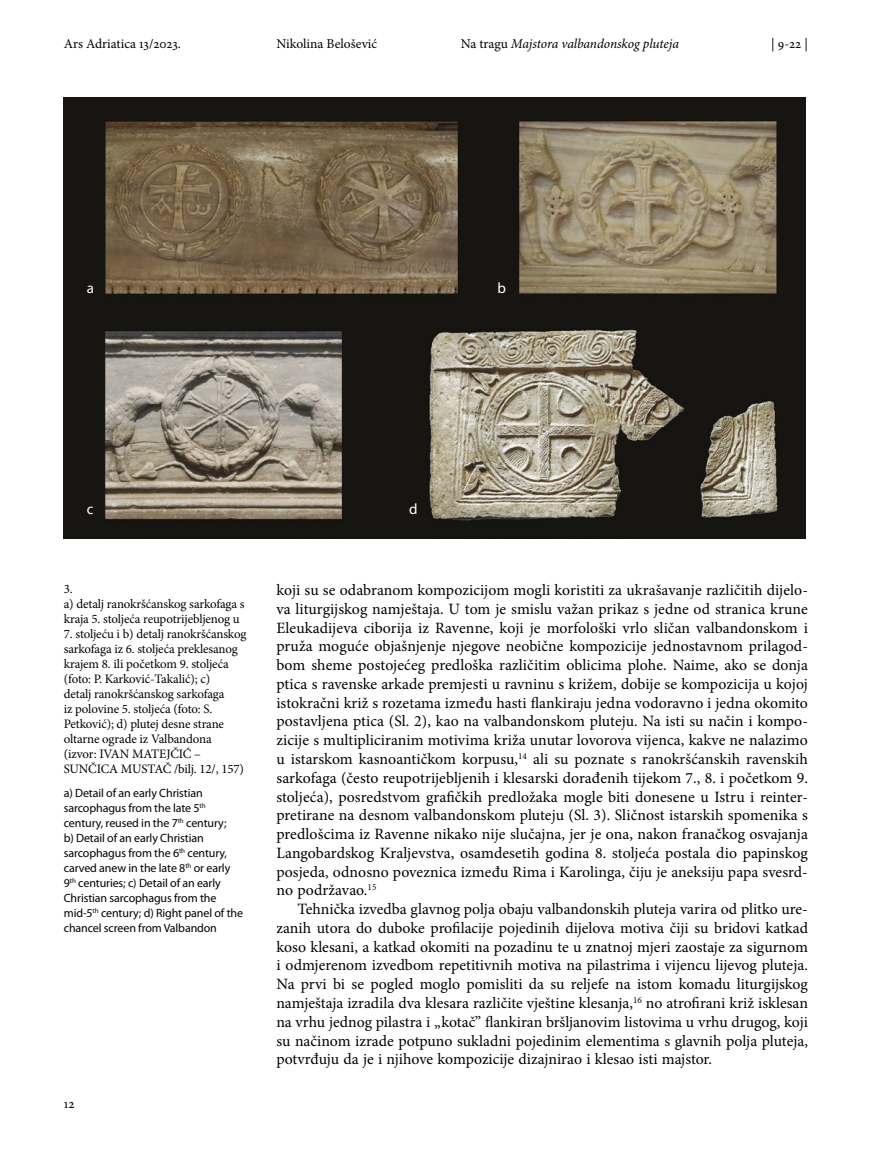
<style>
.page{position:relative;width:893px;height:1149px;background:#fff}
.page>*{position:absolute;margin:0;border:0;box-sizing:border-box;transform-origin:0 0}
.t1{font:15.75px/18.8px "Minion Pro";color:#000;text-align:justify}
.t2{font:15px "Myriad Pro";color:#fff}
.t3{font:13.5px "Minion Pro";color:#000}
.t4{font:italic 13.5px "Minion Pro";letter-spacing:-.01em;color:#000}
.t5{font:12.9px/15px "Minion Pro";letter-spacing:-.015em;color:#000}
.t6{font:12px/15px "Myriad Pro";letter-spacing:-.01em;color:#000}
.s1{font-style:normal}
</style>
<div class="page">
<img style="left:64px;top:98px;width:742px;height:440px">
<p class="t3" style="left:64px;top:35px;width:119px">Ars Adriatica 13/2023.</p>
<p class="t2" style="left:87px;top:279px;width:9px">a</p>
<p class="t3" style="left:276px;top:35px;width:102px">Nikolina Belošević</p>
<p class="t4" style="left:461px;top:35px;width:220px"><span class="s1">Na tragu</span> Majstora valbandonskog pluteja</p>
<p class="t3" style="left:771px;top:35px;width:38px">| 9-22 |</p>
<p class="t2" style="left:497px;top:279px;width:10px">b</p>
<p class="t2" style="left:87px;top:499px;width:8px">c</p>
<p class="t2" style="left:409px;top:499px;width:10px">d</p>
<p class="t5" style="left:64px;top:581px;width:182px">3.<br>a) detalj ranokršćanskog sarkofaga s kraja 5. stoljeća reupotrijebljenog u</p>
<p class="t5" style="left:64px;top:626px;width:184px">7. stoljeću i b) detalj ranokršćanskog sarkofaga iz 6. stoljeća preklesanog krajem 8. ili početkom 9. stoljeća (foto: P. Karković-Takalić); c)<br>detalj ranokršćanskog sarkofaga<br>iz polovine 5. stoljeća (foto: S.<br>Petković); d) plutej desne strane oltarne ograde iz Valbandona (izvor: IVAN MATEJČIĆ – SUNČICA MUSTAČ /bilj. 12/, 157)</p>
<p class="t6" style="left:64px;top:784px;width:181px">a) Detail of an early Christian sarcophagus from the late 5<sup>th </sup>century, reused in the 7<sup>th</sup> century;<br>b) Detail of an early Christian sarcophagus from the 6<sup>th</sup> century, carved anew in the late 8<sup>th</sup> or early 9<sup>th</sup> centuries; c) Detail of an early Christian sarcophagus from the mid-5<sup>th</sup> century; d) Right panel of the chancel screen from Valbandon</p>
<p class="t3" style="left:64px;top:1093px;width:12px">12</p>
<p class="t1" style="left:276px;top:580px;width:533px">koji su se odabranom kompozicijom mogli koristiti za ukrašavanje različitih dijelo&shy;va liturgijskog namještaja. U tom je smislu važan prikaz s jedne od stranica krune Eleukadijeva ciborija iz Ravenne, koji je morfološki vrlo sličan valbandonskom i pruža moguće objašnjenje njegove neobične kompozicije jednostavnom prilagod&shy;bom sheme postojećeg predloška različitim oblicima plohe. Naime, ako se donja ptica s ravenske arkade premjesti u ravninu s križem, dobije se kompozicija u kojoj istokračni križ s rozetama između hasti flankiraju jedna vodoravno i jedna okomito postavljena ptica (Sl. 2), kao na valbandonskom pluteju. Na isti su način i kompo&shy;zicije s multipliciranim motivima križa unutar lovorova vijenca, kakve ne nalazimo u istarskom kasnoantičkom korpusu,<sup>14</sup> ali su poznate s ranokršćanskih ravenskih sarkofaga (često reupotrijebljenih i klesarski dorađenih tijekom 7., 8. i početkom 9. stoljeća), posredstvom grafičkih predložaka mogle biti donesene u Istru i reinter&shy;pretirane na desnom valbandonskom pluteju (Sl. 3). Sličnost istarskih spomenika s predlošcima iz Ravenne nikako nije slučajna, jer je ona, nakon franačkog osvajanja Langobardskog Kraljevstva, osamdesetih godina 8. stoljeća postala dio papinskog posjeda, odnosno poveznica između Rima i Karolinga, čiju je aneksiju papa svesrd&shy;no podržavao.<sup>15</sup></p>
<p class="t1" style="left:276px;top:899px;width:533px;text-indent:21px">Tehnička izvedba glavnog polja obaju valbandonskih pluteja varira od plitko ure&shy;zanih utora do duboke profilacije pojedinih dijelova motiva čiji su bridovi katkad koso klesani, a katkad okomiti na pozadinu te u znatnoj mjeri zaostaje za sigurnom i odmjerenom izvedbom repetitivnih motiva na pilastrima i vijencu lijevog pluteja.<br>Na prvi bi se pogled moglo pomisliti da su reljefe na istom komadu liturgijskog namještaja izradila dva klesara različite vještine klesanja,<sup>16</sup> no atrofirani križ isklesan na vrhu jednog pilastra i „kotač” flankiran bršljanovim listovima u vrhu drugog, koji su načinom izrade potpuno sukladni pojedinim elementima s glavnih polja pluteja, potvrđuju da je i njihove kompozicije dizajnirao i klesao isti majstor.</p>
</div>
